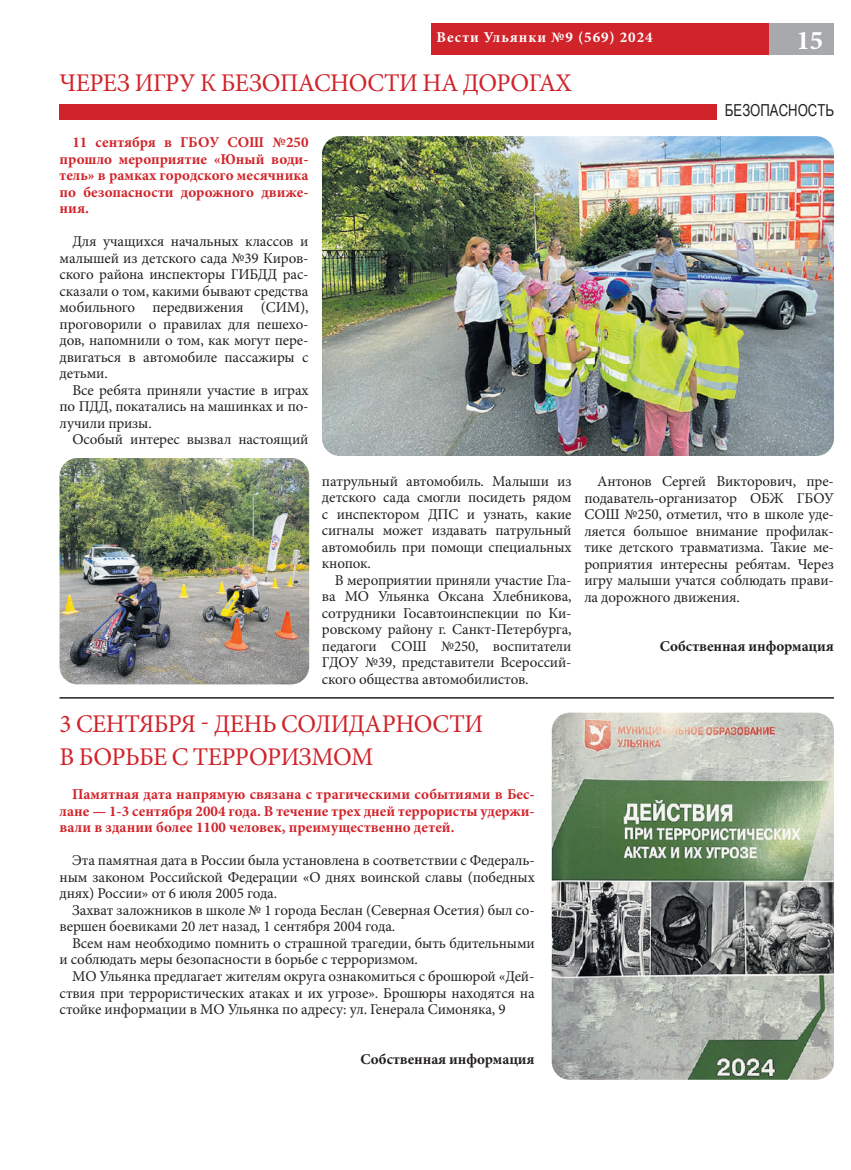
<style>
.page{position:relative;width:851px;height:1170px;background:#fff}
.page>*{position:absolute;margin:0;border:0;box-sizing:border-box;transform-origin:0 0}
.t1{font:700 27px "Minion Pro";color:#fff}
.t2{font:25.5px/33px "Minion Pro";letter-spacing:-.02em;color:#d1232a}
.t3{font:16.5px "Arial Narrow";color:#231f20}
.t4{font:15px/16.5px "Minion Pro";letter-spacing:-.01em;color:#231f20;text-align:justify}
.t5{font:700 15px/16.5px "Minion Pro";color:#d1232a;text-align:justify}
.t6{font:700 15px "Minion Pro";letter-spacing:-.01em;color:#231f20}
.t7{font:700 15px "Minion Pro";letter-spacing:.06em;color:#fff}
</style>
<div class="page">
<div style="left:60px;top:104px;width:656px;height:16px;background:#d1232a"></div>
<div style="left:431px;top:23px;width:339px;height:32px;background:#d1232a"></div>
<div style="left:769px;top:23px;width:64px;height:32px;background:#a8a9ad"></div>
<hr style="left:59px;top:697px;width:774px;height:1px;background:#231f20">
<img style="left:322px;top:136px;width:511px;height:319px;border-radius:18px">
<img style="left:60px;top:458px;width:249px;height:226px;border-radius:18px">
<img style="left:551px;top:712px;width:282px;height:367px;border-radius:18px">
<p class="t7" style="left:436px;top:31px;width:217px">Вести Ульянки №9 (569) 2024</p>
<h1 class="t1" style="left:796px;top:30px;width:28px">15</h1>
<h2 class="t2" style="left:60px;top:68px;width:513px">ЧЕРЕЗ ИГРУ К БЕЗОПАСНОСТИ НА ДОРОГАХ</h2>
<p class="t5" style="left:60px;top:135px;width:250px;text-indent:13px">11 сентября в ГБОУ СОШ №250 прошло мероприятие «Юный води&shy;тель» в рамках городского месячника по безопасности дорожного движе&shy;ния.</p>
<p class="t4" style="left:60px;top:234px;width:250px;text-indent:13px">Для учащихся начальных классов и малышей из детского сада №39 Киров&shy;ского района инспекторы ГИБДД рас&shy;сказали о том, какими бывают средства мобильного передвижения (СИМ), проговорили о правилах для пешехо&shy;дов, напомнили о том, как могут пере&shy;двигаться в автомобиле пассажиры с детьми.</p>
<p class="t4" style="left:60px;top:383px;width:250px;text-indent:13px">Все ребята приняли участие в играх по ПДД, покатались на машинках и по&shy;лучили призы.</p>
<p class="t4" style="left:72px;top:432px;width:237px">Особый интерес вызвал настоящий</p>
<p class="t4" style="left:322px;top:474px;width:251px">патрульный автомобиль. Малыши из детского сада смогли посидеть рядом с инспектором ДПС и узнать, какие сигналы может издавать патрульный автомобиль при помощи специальных кнопок.</p>
<p class="t4" style="left:322px;top:573px;width:251px;text-indent:13px">В мероприятии приняли участие Гла&shy;ва МО Ульянка Оксана Хлебникова, сотрудники Госавтоинспекции по Ки&shy;ровскому району г. Санкт-Петербурга, педагоги СОШ №250, воспитатели ГДОУ №39, представители Всероссий&shy;ского общества автомобилистов.</p>
<h2 class="t2" style="left:60px;top:709px;width:425px">3 СЕНТЯБРЯ - ДЕНЬ СОЛИДАРНОСТИ<br>В БОРЬБЕ С ТЕРРОРИЗМОМ</h2>
<p class="t5" style="left:59px;top:787px;width:476px;text-indent:13px">Памятная дата напрямую связана с трагическими событиями в Бес&shy;лане — 1-3 сентября 2004 года. В течение трех дней террористы удержи&shy;вали в здании более 1100 человек, преимущественно детей.</p>
<p class="t4" style="left:59px;top:853px;width:476px;text-indent:13px">Эта памятная дата в России была установлена в соответствии c Федераль&shy;ным законом Российской Федерации «О днях воинской славы (победных днях) России» от 6 июля 2005 года.</p>
<p class="t4" style="left:59px;top:903px;width:476px;text-indent:13px">Захват заложников в школе № 1 города Беслан (Северная Осетия) был со&shy;вершен боевиками 20 лет назад, 1 сентября 2004 года.</p>
<p class="t4" style="left:59px;top:936px;width:476px;text-indent:13px">Всем нам необходимо помнить о страшной трагедии, быть бдительными и соблюдать меры безопасности в борьбе с терроризмом.</p>
<p class="t4" style="left:59px;top:969px;width:476px;text-indent:13px">МО Ульянка предлагает жителям округа ознакомиться с брошюрой «Дей&shy;ствия при террористических атаках и их угрозе». Брошюры находятся на стойке информации в МО Ульянка по адресу: ул. Генерала Симоняка, 9</p>
<p class="t6" style="left:360px;top:1052px;width:176px">Собственная информация</p>
<p class="t3" style="left:724px;top:101px;width:110px">БЕЗОПАСНОСТЬ</p>
<p class="t4" style="left:584px;top:474px;width:251px;text-indent:13px">Антонов Сергей Викторович, пре&shy;подаватель-организатор ОБЖ ГБОУ СОШ №250, отметил, что в школе уде&shy;ляется большое внимание профилак&shy;тике детского травматизма. Такие ме&shy;роприятия интересны ребятам. Через игру малыши учатся соблюдать прави&shy;ла дорожного движения.</p>
<p class="t6" style="left:659px;top:640px;width:176px">Собственная информация</p>
</div>
